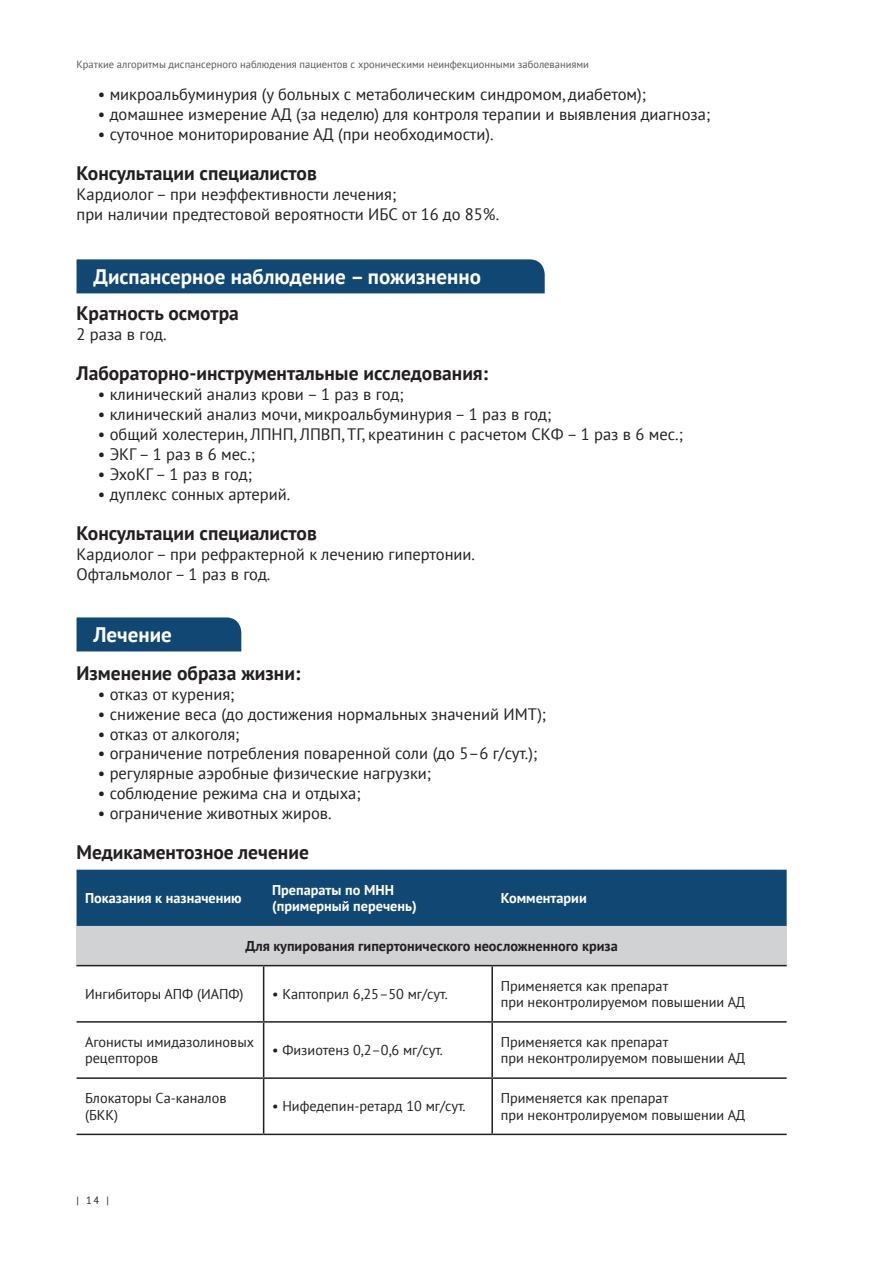
<style>
.page{position:relative;width:893px;height:1263px;background:#fff}
.page>*{position:absolute;margin:0;border:0;box-sizing:border-box;transform-origin:0 0}
.t1{font:700 21px "PT Sans";color:#fff}
.t2{font:700 19.5px "PT Sans";color:#231f20}
.t3{font:16.5px/20px "PT Sans";color:#231f20}
.t4{font:14.25px/16.5px "PT Sans";color:#231f20}
.t5{font:700 14.25px/16.5px "PT Sans";color:#fff}
.t6{font:700 14.25px "PT Sans";color:#231f20}
.t7{font:10.5px "PT Sans";color:#57585a}
.t8{font:10.5px "PT Sans";color:#231f20}
</style>
<div class="page">
<div style="left:77px;top:259px;width:468px;height:34px;background:#114873"></div>
<div style="left:77px;top:617px;width:164px;height:34px;background:#114873"></div>
<div style="left:77px;top:870px;width:710px;height:56px;background:#114873"></div>
<div style="left:77px;top:926px;width:710px;height:40px;background:#d1d2d4"></div>
<hr style="left:77px;top:965px;width:187px;height:1px;background:#231f20">
<hr style="left:264px;top:965px;width:228px;height:1px;background:#231f20">
<hr style="left:263px;top:966px;width:1px;height:55px;background:#231f20">
<hr style="left:492px;top:965px;width:295px;height:1px;background:#231f20">
<hr style="left:491px;top:966px;width:2px;height:55px;background:#231f20">
<hr style="left:77px;top:1021px;width:187px;height:2px;background:#231f20">
<hr style="left:264px;top:1021px;width:228px;height:2px;background:#231f20">
<hr style="left:263px;top:1023px;width:1px;height:54px;background:#231f20">
<hr style="left:492px;top:1021px;width:295px;height:2px;background:#231f20">
<hr style="left:491px;top:1023px;width:2px;height:54px;background:#231f20">
<hr style="left:77px;top:1077px;width:187px;height:2px;background:#231f20">
<hr style="left:264px;top:1077px;width:228px;height:2px;background:#231f20">
<hr style="left:263px;top:1079px;width:1px;height:54px;background:#231f20">
<hr style="left:492px;top:1077px;width:295px;height:2px;background:#231f20">
<hr style="left:491px;top:1079px;width:2px;height:54px;background:#231f20">
<hr style="left:77px;top:1133px;width:187px;height:2px;background:#231f20">
<hr style="left:264px;top:1133px;width:228px;height:2px;background:#231f20">
<hr style="left:492px;top:1133px;width:295px;height:2px;background:#231f20">
<p class="t7" style="left:77px;top:57px;width:514px">Краткие алгоритмы диспансерного наблюдения пациентов с хроническими неинфекционными заболеваниями</p>
<p class="t3" style="left:98px;top:84px;width:550px">• микроальбуминурия (у больных с метаболическим синдромом, диабетом);</p>
<p class="t3" style="left:98px;top:104px;width:614px">• домашнее измерение АД (за неделю) для контроля терапии и выявления диагноза;</p>
<p class="t3" style="left:98px;top:124px;width:397px">• суточное мониторирование АД (при необходимости).</p>
<p class="t2" style="left:77px;top:160px;width:242px">Консультации специалистов</p>
<p class="t3" style="left:77px;top:184px;width:424px">Кардиолог – при неэффективности лечения;<br>при наличии предтестовой вероятности ИБС от 16 до 85%.</p>
<p class="t1" style="left:94px;top:262px;width:389px">Диспансерное наблюдение – пожизненно</p>
<p class="t2" style="left:77px;top:300px;width:164px">Кратность осмотра</p>
<p class="t3" style="left:77px;top:324px;width:92px">2 раза в год.</p>
<p class="t2" style="left:77px;top:360px;width:413px">Лабораторно-инструментальные исследования:</p>
<p class="t3" style="left:98px;top:384px;width:307px">• клинический анализ крови – 1 раз в год;</p>
<p class="t3" style="left:98px;top:404px;width:455px">• клинический анализ мочи, микроальбуминурия – 1 раз в год;</p>
<p class="t3" style="left:98px;top:423px;width:587px">• общий холестерин, ЛПНП, ЛПВП, ТГ, креатинин с расчетом СКФ – 1 раз в 6 мес.;</p>
<p class="t3" style="left:98px;top:443px;width:159px">• ЭКГ – 1 раз в 6 мес.;</p>
<p class="t3" style="left:98px;top:463px;width:156px">• ЭхоКГ – 1 раз в год;</p>
<p class="t3" style="left:98px;top:483px;width:194px">• дуплекс сонных артерий.</p>
<p class="t2" style="left:77px;top:520px;width:242px">Консультации специалистов</p>
<p class="t3" style="left:77px;top:543px;width:400px">Кардиолог – при рефрактерной к лечению гипертонии.<br>Офтальмолог – 1 раз в год.</p>
<p class="t1" style="left:94px;top:621px;width:80px">Лечение</p>
<p class="t2" style="left:77px;top:660px;width:225px">Изменение образа жизни:</p>
<p class="t3" style="left:98px;top:683px;width:138px">• отказ от курения;</p>
<p class="t3" style="left:98px;top:703px;width:450px">• снижение веса (до достижения нормальных значений ИМТ);</p>
<p class="t3" style="left:98px;top:723px;width:143px">• отказ от алкоголя;</p>
<p class="t3" style="left:98px;top:743px;width:441px">• ограничение потребления поваренной соли (до 5–6 г/сут.);</p>
<p class="t3" style="left:98px;top:763px;width:335px">• регулярные аэробные физические нагрузки;</p>
<p class="t3" style="left:98px;top:783px;width:264px">• соблюдение режима сна и отдыха;</p>
<p class="t3" style="left:98px;top:803px;width:235px">• ограничение животных жиров.</p>
<p class="t2" style="left:77px;top:840px;width:234px">Медикаментозное лечение</p>
<p class="t5" style="left:85px;top:889px;width:158px">Показания к назначению</p>
<p class="t5" style="left:272px;top:881px;width:146px">Препараты по МНН (примерный перечень)</p>
<p class="t5" style="left:501px;top:889px;width:88px">Комментарии</p>
<p class="t6" style="left:245px;top:936px;width:374px">Для купирования гипертонического неосложненного криза</p>
<p class="t4" style="left:85px;top:985px;width:160px">Ингибиторы АПФ (ИАПФ)</p>
<p class="t4" style="left:272px;top:985px;width:177px">• Каптоприл 6,25–50 мг/сут.</p>
<p class="t4" style="left:501px;top:977px;width:246px">Применяется как препарат<br>при неконтролируемом повышении АД</p>
<p class="t4" style="left:85px;top:1033px;width:171px">Агонисты имидазолиновых рецепторов</p>
<p class="t4" style="left:272px;top:1041px;width:172px">• Физиотенз 0,2–0,6 мг/сут.</p>
<p class="t4" style="left:501px;top:1033px;width:246px">Применяется как препарат<br>при неконтролируемом повышении АД</p>
<p class="t4" style="left:85px;top:1089px;width:143px">Блокаторы Са-каналов (БКК)</p>
<p class="t4" style="left:272px;top:1098px;width:195px">• Нифедепин-ретард 10 мг/сут.</p>
<p class="t4" style="left:501px;top:1089px;width:246px">Применяется как препарат<br>при неконтролируемом повышении АД</p>
<p class="t8" style="left:77px;top:1193px;width:34px">| 14 |</p>
</div>
